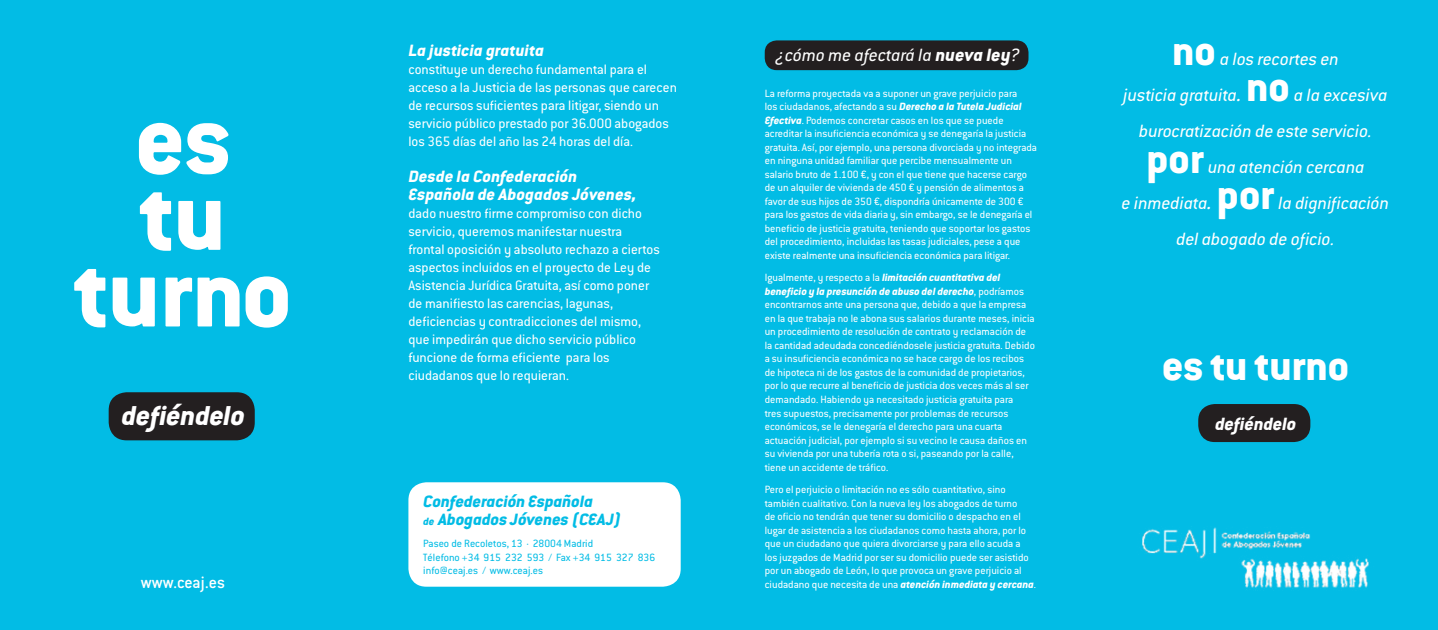
<style>
.page{position:relative;width:1438px;height:630px;background:#fff}
.page>*{position:absolute;margin:0;border:0;box-sizing:border-box;transform-origin:0 0}
.t1{font:800 105px/76.5px "Conduit ITC Std";color:#fff;text-align:center}
.t2{font:800 45px "Conduit ITC Std";color:#fff}
.t3{font:italic 800 30px "Conduit ITC Std";letter-spacing:-.005em;color:#fff}
.t4{font:italic 19.5px "Conduit ITC Std";color:#fff}
.t5{font:italic 800 19.5px "Conduit ITC Std";color:#fff}
.t6{font:italic 800 18px/18px "Conduit ITC Std";letter-spacing:.01em;color:#fff}
.t7{font:italic 800 18px/18px "Conduit ITC Std";color:#02bce5}
.t8{font:500 18px "Conduit ITC Std";color:#fff}
.t9{font:15px/18px "Conduit ITC Std";color:#fff}
.t10{font:11.55px/13.5px "Conduit ITC Std";letter-spacing:.005em;color:#fff}
.t11{font:11.55px/13.5px "Conduit ITC Std";letter-spacing:.005em;color:#02bce5}
.s1{font-size:11.55px}
.s2{font-weight:800}
.s3{font-size:24px}
.s4{font-weight:800;font-style:normal;font-size:45px}
.s5{font-weight:800;font-style:italic}
</style>
<div class="page">
<div style="left:0;top:0;width:1437px;height:629px;background:#02bce5"></div>
<div style="left:408px;top:482px;width:272px;height:104px;background:#fff;border-radius:18px"></div>
<div style="left:109px;top:392px;width:146px;height:48px;background:#231f20;border-radius:18px"></div>
<div style="left:764px;top:40px;width:264px;height:30px;background:#231f20;border-radius:12px"></div>
<img style="left:1142px;top:527px;width:227px;height:63px">
<div style="left:1198px;top:404px;width:112px;height:38px;background:#231f20;border-radius:16px"></div>
<h1 class="t1" style="left:74px;top:99px;width:218px">es<br>tu turno</h1>
<h3 class="t3" style="left:121px;top:398px;width:124px">defiéndelo</h3>
<h3 class="t8" style="left:141px;top:571px;width:85px">www.ceaj.es</h3>
<h3 class="t6" style="left:408px;top:41px;width:137px">La justicia gratuita</h3>
<p class="t9" style="left:408px;top:60px;width:270px">constituye un derecho fundamental para el acceso a la Justicia de las personas que carecen de recursos suficientes para litigar, siendo un servicio público prestado por 36.000 abogados los 365 días del año las 24 horas del día.</p>
<h3 class="t6" style="left:408px;top:167px;width:229px">Desde la Confederación<br>Española de Abogados Jóvenes,</h3>
<p class="t9" style="left:408px;top:204px;width:253px">dado nuestro firme compromiso con dicho servicio, queremos manifestar nuestra frontal oposición y absoluto rechazo a ciertos aspectos incluidos en el proyecto de Ley de Asistencia Jurídica Gratuita, así como poner de manifiesto las carencias, lagunas, deficiencias y contradicciones del mismo, que impedirán que dicho servicio público funcione de forma eficiente para los ciudadanos que lo requieran.</p>
<h3 class="t7" style="left:423px;top:491px;width:199px">Confederación Española<br><span class="s1">de</span> Abogados Jóvenes (CEAJ)</h3>
<p class="t11" style="left:423px;top:536px;width:233px">Paseo de Recoletos, 13 · 28004 Madrid<br>Télefono +34 915 232 593 / Fax +34 915 327 836 info@ceaj.es / www.ceaj.es</p>
<h3 class="t4" style="left:775px;top:43px;width:246px">¿cómo me afectará la <span class="s2">nueva ley</span>?</h3>
<h2 class="t2" style="left:1172px;top:24px;width:45px">no</h2>
<h3 class="t4" style="left:1219px;top:47px;width:120px">a los recortes en</h3>
<h3 class="t4" style="left:1123px;top:83px;width:265px">justicia gratuita<span class="s3">.</span> <span class="s4">no</span> a la excesiva</h3>
<h3 class="t4" style="left:1138px;top:119px;width:235px">burocratización de este servicio.</h3>
<h2 class="t2" style="left:1146px;top:132px;width:59px">por</h2>
<h3 class="t4" style="left:1207px;top:155px;width:158px">una atención cercana</h3>
<h3 class="t4" style="left:1121px;top:191px;width:269px">e inmediata<span class="s3">.</span> <span class="s4">por</span> la dignificación</h3>
<h3 class="t4" style="left:1176px;top:227px;width:160px">del abogado de oficio.</h3>
<p class="t10" style="left:764px;top:86px;width:274px">La reforma proyectada va a suponer un grave perjuicio para<br>los ciudadanos, afectando a su <span class="s5">Derecho a la Tutela Judicial Efectiva</span>. Podemos concretar casos en los que se puede acreditar la insuficiencia económica y se denegaría la justicia gratuita. Así, por ejemplo, una persona divorciada y no integrada en ninguna unidad familiar que percibe mensualmente un salario bruto de 1.100 €, y con el que tiene que hacerse cargo de un alquiler de vivienda de 450 € y pensión de alimentos a favor de sus hijos de 350 €, dispondría únicamente de 300 € para los gastos de vida diaria y, sin embargo, se le denegaría el beneficio de justicia gratuita, teniendo que soportar los gastos del procedimiento, incluidas las tasas judiciales, pese a que existe realmente una insuficiencia económica para litigar.</p>
<p class="t10" style="left:764px;top:270px;width:272px">Igualmente, y respecto a la <span class="s5">limitación cuantitativa del beneficio y la presunción de abuso del derecho</span>, podríamos encontrarnos ante una persona que, debido a que la empresa en la que trabaja no le abona sus salarios durante meses, inicia un procedimiento de resolución de contrato y reclamación de la cantidad adeudada concediéndosele justicia gratuita. Debido a su insuficiencia económica no se hace cargo de los recibos de hipoteca ni de los gastos de la comunidad de propietarios, por lo que recurre al beneficio de justicia dos veces más al ser demandado. Habiendo ya necesitado justicia gratuita para<br>tres supuestos, precisamente por problemas de recursos económicos, se le denegaría el derecho para una cuarta actuación judicial, por ejemplo si su vecino le causa daños en su vivienda por una tubería rota o si, paseando por la calle, tiene un accidente de tráfico.</p>
<p class="t10" style="left:764px;top:482px;width:273px">Pero el perjuicio o limitación no es sólo cuantitativo, sino también cualitativo. Con la nueva ley los abogados de turno<br>de oficio no tendrán que tener su domicilio o despacho en el lugar de asistencia a los ciudadanos como hasta ahora, por lo que un ciudadano que quiera divorciarse y para ello acuda a los juzgados de Madrid por ser su domicilio puede ser asistido por un abogado de León, lo que provoca un grave perjuicio al ciudadano que necesita de una <span class="s5">atención inmediata y cercana</span>.</p>
<h2 class="t2" style="left:1162px;top:339px;width:188px">es tu turno</h2>
<h3 class="t5" style="left:1214px;top:412px;width:82px">defiéndelo</h3>
</div>
